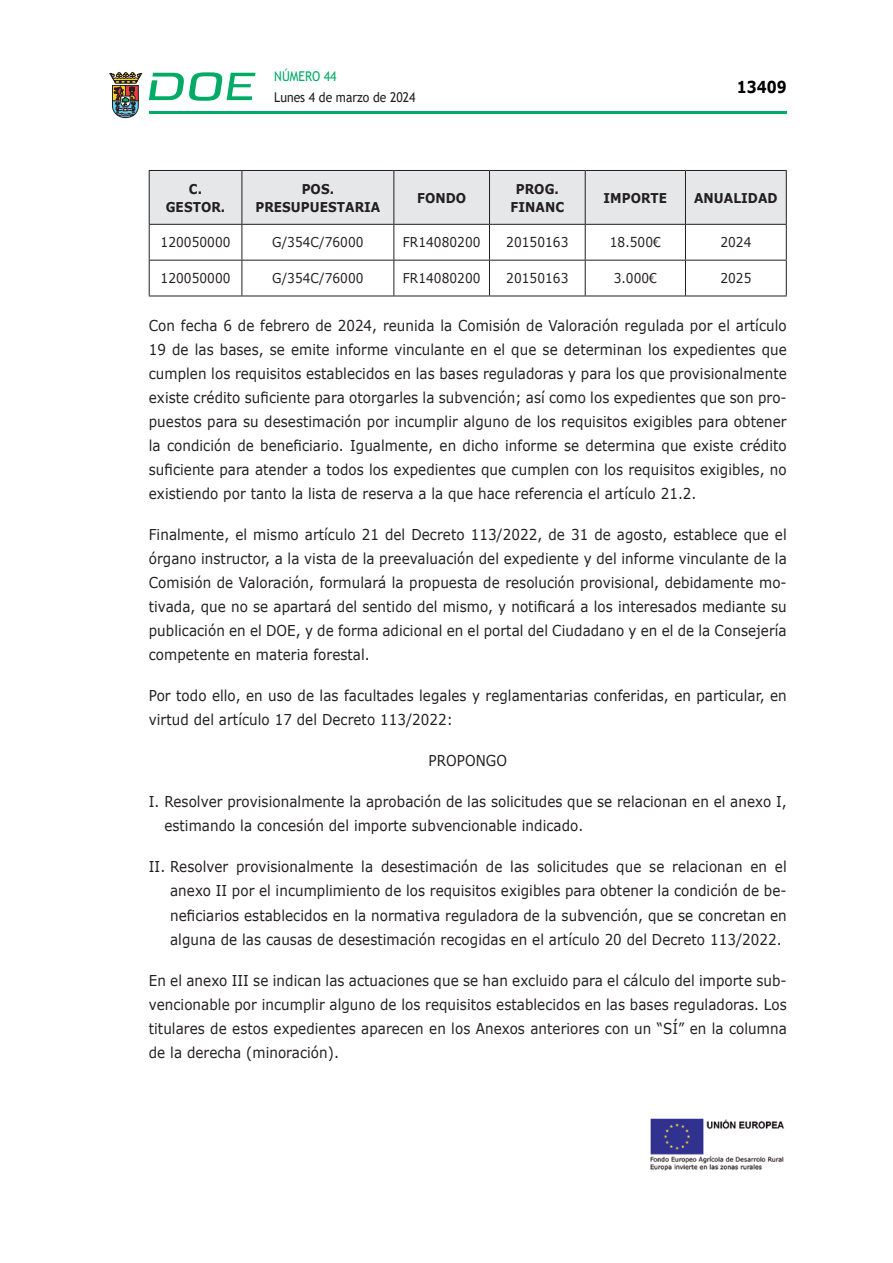
<style>
.page{position:relative;width:893px;height:1263px;background:#fff}
.page>*{position:absolute;margin:0;border:0;box-sizing:border-box;transform-origin:0 0}
.t1{font:700 16.5px "Verdana";color:#000;scale:.85 1}
.CUERPO_DE_TEXTO{font:15px/24px "Verdana";letter-spacing:.005em;color:#231f20;text-align:justify;scale:.9 1}
.CUERPO_DE_TEXTO-2{font:13.5px "Verdana";letter-spacing:.005em;color:#231f20;scale:.9 1}
.TABLATITULO{font:700 13.5px/18px "Verdana";letter-spacing:.005em;color:#231f20;text-align:center;scale:.9 1}
.t2{font:13.5px "Trebuchet MS";color:#231f20;scale:.9 1}
.t3{font:13.5px "Trebuchet MS";color:#00ab67;scale:.9 1}
</style>
<div class="page">
<hr style="left:149px;top:111px;width:638px;height:3px;background:#00ab66">
<svg style="left:109px;top:72px;width:33px;height:46px"></svg>
<svg style="left:149px;top:72px;width:106px;height:29px"></svg>
<div style="left:150px;top:171px;width:636px;height:53px;background:#e6e7e9"></div>
<hr style="left:149px;top:170px;width:93px;height:1px;background:#231f20">
<hr style="left:149px;top:171px;width:1px;height:53px;background:#231f20">
<hr style="left:242px;top:170px;width:152px;height:1px;background:#231f20">
<hr style="left:242px;top:171px;width:1px;height:53px;background:#231f20">
<hr style="left:394px;top:170px;width:95px;height:1px;background:#231f20">
<hr style="left:393px;top:171px;width:1px;height:53px;background:#231f20">
<hr style="left:489px;top:170px;width:96px;height:1px;background:#231f20">
<hr style="left:489px;top:171px;width:1px;height:53px;background:#231f20">
<hr style="left:585px;top:170px;width:100px;height:1px;background:#231f20">
<hr style="left:585px;top:171px;width:1px;height:53px;background:#231f20">
<hr style="left:685px;top:170px;width:102px;height:1px;background:#231f20">
<hr style="left:685px;top:171px;width:1px;height:53px;background:#231f20">
<hr style="left:786px;top:171px;width:1px;height:53px;background:#231f20">
<hr style="left:149px;top:224px;width:93px;height:1px;background:#231f20">
<hr style="left:149px;top:225px;width:1px;height:35px;background:#231f20">
<hr style="left:242px;top:224px;width:152px;height:1px;background:#231f20">
<hr style="left:242px;top:225px;width:1px;height:35px;background:#231f20">
<hr style="left:394px;top:224px;width:95px;height:1px;background:#231f20">
<hr style="left:393px;top:225px;width:1px;height:35px;background:#231f20">
<hr style="left:489px;top:224px;width:96px;height:1px;background:#231f20">
<hr style="left:489px;top:225px;width:1px;height:35px;background:#231f20">
<hr style="left:585px;top:224px;width:100px;height:1px;background:#231f20">
<hr style="left:585px;top:225px;width:1px;height:35px;background:#231f20">
<hr style="left:685px;top:224px;width:102px;height:1px;background:#231f20">
<hr style="left:685px;top:225px;width:1px;height:35px;background:#231f20">
<hr style="left:786px;top:225px;width:1px;height:35px;background:#231f20">
<hr style="left:149px;top:260px;width:93px;height:1px;background:#231f20">
<hr style="left:149px;top:260px;width:1px;height:36px;background:#231f20">
<hr style="left:242px;top:260px;width:152px;height:1px;background:#231f20">
<hr style="left:242px;top:260px;width:1px;height:36px;background:#231f20">
<hr style="left:394px;top:260px;width:95px;height:1px;background:#231f20">
<hr style="left:393px;top:260px;width:1px;height:36px;background:#231f20">
<hr style="left:489px;top:260px;width:96px;height:1px;background:#231f20">
<hr style="left:489px;top:260px;width:1px;height:36px;background:#231f20">
<hr style="left:585px;top:260px;width:100px;height:1px;background:#231f20">
<hr style="left:585px;top:260px;width:1px;height:36px;background:#231f20">
<hr style="left:685px;top:260px;width:102px;height:1px;background:#231f20">
<hr style="left:685px;top:260px;width:1px;height:36px;background:#231f20">
<hr style="left:786px;top:260px;width:1px;height:36px;background:#231f20">
<hr style="left:149px;top:296px;width:93px;height:1px;background:#231f20">
<hr style="left:242px;top:296px;width:152px;height:1px;background:#231f20">
<hr style="left:394px;top:296px;width:95px;height:1px;background:#231f20">
<hr style="left:489px;top:296px;width:96px;height:1px;background:#231f20">
<hr style="left:585px;top:296px;width:100px;height:1px;background:#231f20">
<hr style="left:685px;top:296px;width:102px;height:1px;background:#231f20">
<img style="left:650px;top:1118px;width:134px;height:53px">
<p class="t3" style="left:274px;top:67px;width:71px">NÚMERO 44</p>
<p class="t2" style="left:274px;top:88px;width:159px">Lunes 4 de marzo de 2024</p>
<p class="t1" style="left:737px;top:75px;width:60px">13409</p>
<p class="TABLATITULO" style="left:166px;top:179px;width:68px">C.<br>GESTOR.</p>
<p class="TABLATITULO" style="left:255px;top:179px;width:140px">POS.<br>PRESUPUESTARIA</p>
<p class="TABLATITULO" style="left:417px;top:188px;width:56px">FONDO</p>
<p class="TABLATITULO" style="left:510px;top:179px;width:61px">PROG.<br>FINANC</p>
<p class="TABLATITULO" style="left:603px;top:188px;width:72px">IMPORTE</p>
<p class="TABLATITULO" style="left:694px;top:188px;width:94px">ANUALIDAD</p>
<p class="CUERPO_DE_TEXTO-2" style="left:161px;top:233px;width:79px">120050000</p>
<p class="CUERPO_DE_TEXTO-2" style="left:272px;top:233px;width:103px">G/354C/76000</p>
<p class="CUERPO_DE_TEXTO-2" style="left:403px;top:233px;width:88px">FR14080200</p>
<p class="CUERPO_DE_TEXTO-2" style="left:506px;top:233px;width:71px">20150163</p>
<p class="CUERPO_DE_TEXTO-2" style="left:610px;top:233px;width:58px">18.500€</p>
<p class="CUERPO_DE_TEXTO-2" style="left:720px;top:233px;width:36px">2024</p>
<p class="CUERPO_DE_TEXTO-2" style="left:161px;top:269px;width:79px">120050000</p>
<p class="CUERPO_DE_TEXTO-2" style="left:272px;top:269px;width:103px">G/354C/76000</p>
<p class="CUERPO_DE_TEXTO-2" style="left:403px;top:269px;width:88px">FR14080200</p>
<p class="CUERPO_DE_TEXTO-2" style="left:506px;top:269px;width:71px">20150163</p>
<p class="CUERPO_DE_TEXTO-2" style="left:614px;top:269px;width:50px">3.000€</p>
<p class="CUERPO_DE_TEXTO-2" style="left:720px;top:269px;width:36px">2025</p>
<p class="CUERPO_DE_TEXTO" style="left:149px;top:314px;width:710px">Con fecha 6 de febrero de 2024, reunida la Comisión de Valoración regulada por el artículo 19 de las bases, se emite informe vinculante en el que se determinan los expedientes que cumplen los requisitos establecidos en las bases reguladoras y para los que provisionalmente existe crédito suficiente para otorgarles la subvención; así como los expedientes que son pro&shy;puestos para su desestimación por incumplir alguno de los requisitos exigibles para obtener la condición de beneficiario. Igualmente, en dicho informe se determina que existe crédito suficiente para atender a todos los expedientes que cumplen con los requisitos exigibles, no existiendo por tanto la lista de reserva a la que hace referencia el artículo 21.2.</p>
<p class="CUERPO_DE_TEXTO" style="left:149px;top:523px;width:710px">Finalmente, el mismo artículo 21 del Decreto 113/2022, de 31 de agosto, establece que el órgano instructor, a la vista de la preevaluación del expediente y del informe vinculante de la Comisión de Valoración, formulará la propuesta de resolución provisional, debidamente mo&shy;tivada, que no se apartará del sentido del mismo, y notificará a los interesados mediante su publicación en el DOE, y de forma adicional en el portal del Ciudadano y en el de la Consejería competente en materia forestal.</p>
<p class="CUERPO_DE_TEXTO" style="left:149px;top:684px;width:710px">Por todo ello, en uso de las facultades legales y reglamentarias conferidas, en particular, en virtud del artículo 17 del Decreto 113/2022:</p>
<p class="CUERPO_DE_TEXTO" style="left:428px;top:749px;width:89px">PROPONGO</p>
<p class="CUERPO_DE_TEXTO" style="left:164px;top:790px;width:693px;text-indent:-16px">I. Resolver provisionalmente la aprobación de las solicitudes que se relacionan en el anexo I, estimando la concesión del importe subvencionable indicado.</p>
<p class="CUERPO_DE_TEXTO" style="left:170px;top:855px;width:687px;text-indent:-21px">II. Resolver provisionalmente la desestimación de las solicitudes que se relacionan en el anexo II por el incumplimiento de los requisitos exigibles para obtener la condición de be&shy;neficiarios establecidos en la normativa reguladora de la subvención, que se concretan en alguna de las causas de desestimación recogidas en el artículo 20 del Decreto 113/2022.</p>
<p class="CUERPO_DE_TEXTO" style="left:149px;top:968px;width:710px">En el anexo III se indican las actuaciones que se han excluido para el cálculo del importe sub&shy;vencionable por incumplir alguno de los requisitos establecidos en las bases reguladoras. Los titulares de estos expedientes aparecen en los Anexos anteriores con un “SÍ” en la columna de la derecha (minoración).</p>
</div>
